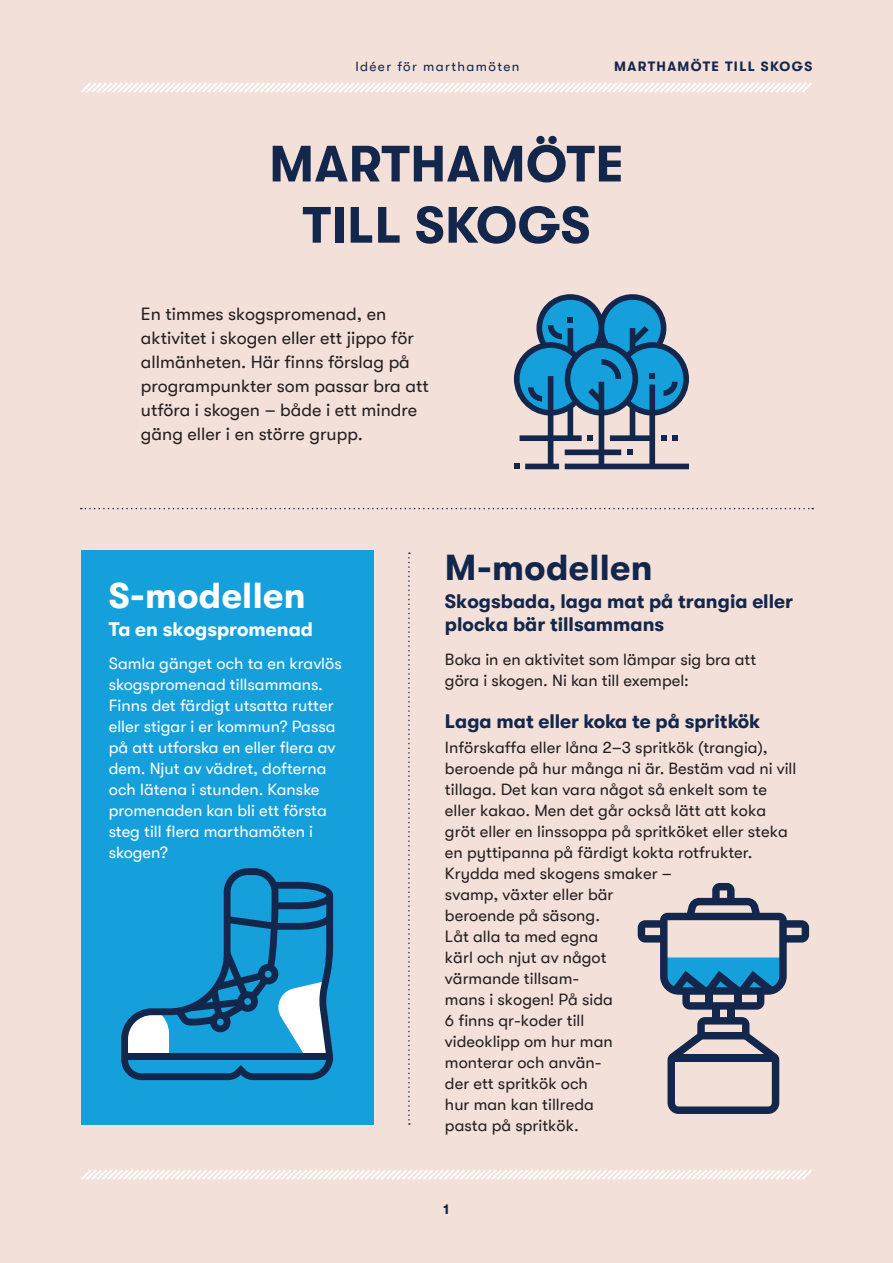
<style>
.page{position:relative;width:893px;height:1263px;background:#f3e1d9}
.page>*{position:absolute;margin:0;border:0;box-sizing:border-box;transform-origin:0 0}
.t1{font:700 51px/61.2px "GT Walsheim";letter-spacing:.01em;color:#13264c;text-align:center}
.t2{font:700 36px "GT Walsheim";letter-spacing:.01em;color:#fff}
.t3{font:700 36px "GT Walsheim";letter-spacing:.01em;color:#13264c}
.t4{font:700 19.5px/23.4px "GT Walsheim";color:#13264c}
.t5{font:700 19.5px "GT Walsheim";color:#fff}
.t6{font:18px/24px "GT Walsheim";color:#231f20}
.t7{font:16.5px/21px "GT Walsheim";color:#231f20}
.t8{font:16.5px/21px "GT Walsheim";color:#fff}
.t9{font:700 13.5px "GT Walsheim";letter-spacing:.1em;color:#13264c}
.t10{font:13.5px "GT Walsheim";letter-spacing:.1em;color:#13264c}
</style>
<div class="page">
<svg style="left:81px;top:82px;width:731px;height:11px"></svg>
<svg style="left:81px;top:1169px;width:731px;height:11px"></svg>
<svg style="left:81px;top:508px;width:732px;height:1px"></svg>
<svg style="left:408px;top:552px;width:2px;height:573px"></svg>
<div style="left:82px;top:551px;width:292px;height:574px;background:#16a0db"></div>
<svg style="left:514px;top:294px;width:175px;height:175px"></svg>
<svg style="left:121px;top:868px;width:212px;height:212px"></svg>
<div style="left:712px;top:1006px;width:8px;height:15px;background:#13264c"></div>
<svg style="left:638px;top:883px;width:171px;height:127px"></svg>
<div style="left:727px;top:1006px;width:8px;height:15px;background:#13264c"></div>
<svg style="left:667px;top:1017px;width:112px;height:97px"></svg>
<div style="left:671px;top:1054px;width:104px;height:8px;background:#13264c"></div>
<p class="t10" style="left:355px;top:59px;width:165px">Idéer för marthamöten</p>
<p class="t9" style="left:614px;top:59px;width:199px">MARTHAMÖTE TILL SKOGS</p>
<h1 class="t1" style="left:269px;top:133px;width:356px">MARTHAMÖTE<br>TILL SKOGS</h1>
<p class="t6" style="left:141px;top:302px;width:289px">En timmes skogspromenad, en aktivitet i skogen eller ett jippo för allmänheten. Här finns förslag på programpunkter som passar bra att utföra i skogen – både i ett mindre gäng eller i en större grupp.</p>
<h2 class="t2" style="left:109px;top:575px;width:198px">S-modellen</h2>
<p class="t5" style="left:109px;top:618px;width:206px">Ta en skogspromenad</p>
<p class="t8" style="left:109px;top:653px;width:234px">Samla gänget och ta en kravlös skogspromenad tillsammans.<br>Finns det färdigt utsatta rutter eller stigar i er kommun? Passa på att utforska en eller flera av dem. Njut av vädret, dofterna och lätena i stunden. Kanske promenaden kan bli ett första steg till flera marthamöten i skogen?</p>
<h2 class="t3" style="left:445px;top:547px;width:209px">M-modellen</h2>
<p class="t4" style="left:445px;top:589px;width:350px">Skogsbada, laga mat på trangia eller plocka bär tillsammans</p>
<p class="t7" style="left:445px;top:649px;width:313px">Boka in en aktivitet som lämpar sig bra att göra i skogen. Ni kan till exempel:</p>
<p class="t4" style="left:445px;top:709px;width:317px">Laga mat eller koka te på spritkök</p>
<p class="t7" style="left:445px;top:737px;width:353px">Införskaffa eller låna 2–3 spritkök (trangia), beroende på hur många ni är. Bestäm vad ni vill tillaga. Det kan vara något så enkelt som te eller kakao. Men det går också lätt att koka gröt eller en linssoppa på spritköket eller steka en pyttipanna på färdigt kokta rotfrukter.<br>Krydda med skogens smaker –<br>svamp, växter eller bär<br>beroende på säsong.<br>Låt alla ta med egna<br>kärl och njut av något<br>värmande tillsam-<br>mans i skogen! På sida<br>6 finns qr-koder till<br>videoklipp om hur man<br>monterar och använ-<br>der ett spritkök och<br>hur man kan tillreda<br>pasta på spritkök.</p>
<p class="t9" style="left:444px;top:1201px;width:7px">1</p>
</div>
